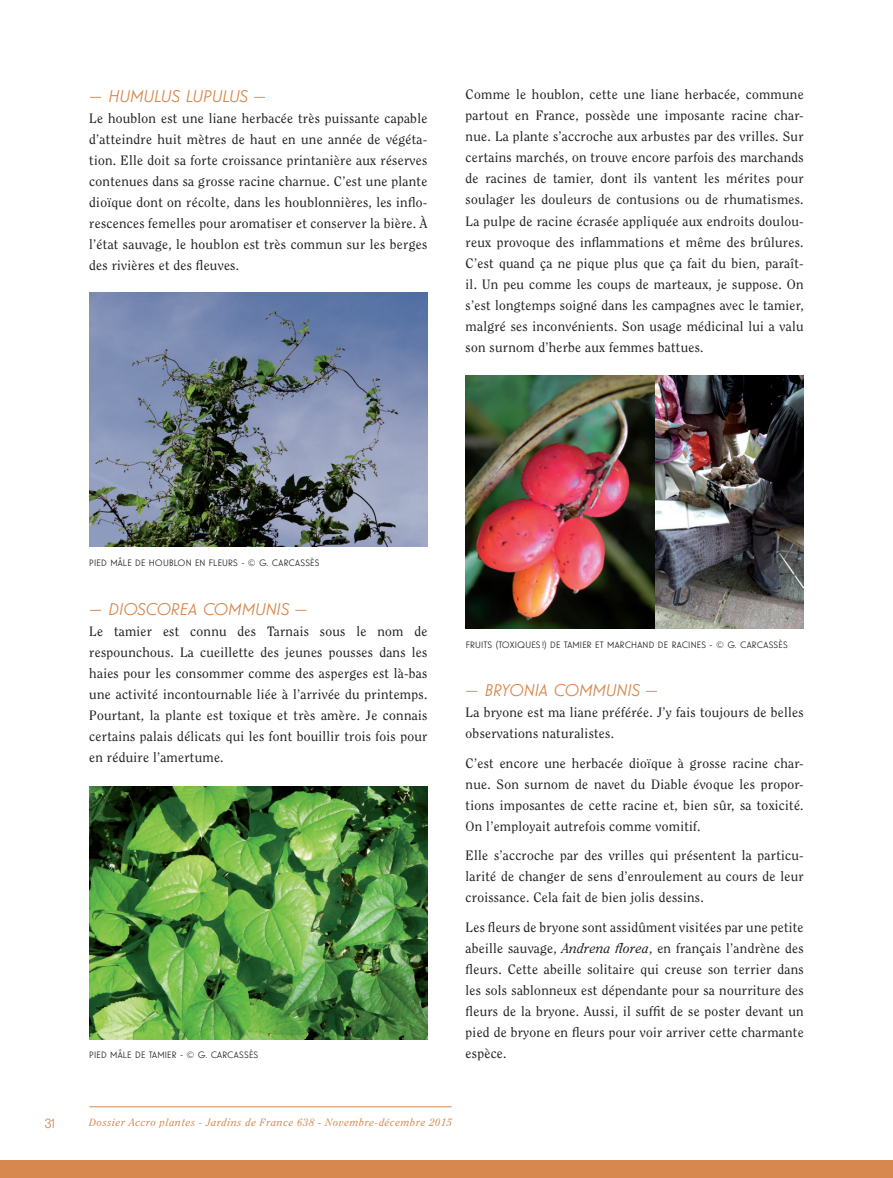
<style>
.page{position:relative;width:893px;height:1178px;background:#fff}
.page>*{position:absolute;margin:0;border:0;box-sizing:border-box;transform-origin:0 0}
.t1{font:italic 16.5px "Guildford Pro";color:#d6884f}
.t2{font:13.5px/21px "Clearface Std";letter-spacing:.02em;color:#231f20;text-align:justify}
.t3{font:13.5px "Guildford Pro";color:#d6884f}
.t4{font:italic 10.5px "Clearface Std";letter-spacing:.06em;color:#d6884f}
.t5{font:9px "Guildford Pro";letter-spacing:.02em;color:#231f20}
.s1{font-style:normal}
.s2{font-style:italic}
</style>
<div class="page">
<div style="left:0;top:1160px;width:893px;height:18px;background:#d6884f"></div>
<hr style="left:89px;top:1106px;width:363px;height:1px;background:#d6884f">
<img style="left:89px;top:292px;width:338px;height:254px">
<img style="left:89px;top:786px;width:338px;height:254px">
<img style="left:466px;top:375px;width:338px;height:254px">
<p class="t1" style="left:89px;top:85px;width:178px"><span class="s1">—</span> HUMULUS LUPULUS <span class="s1">—</span></p>
<p class="t2" style="left:89px;top:107px;width:340px">Le houblon est une liane herbacée très puissante capable d’atteindre huit mètres de haut en une année de végéta&shy;tion. Elle doit sa forte croissance printanière aux réserves contenues dans sa grosse racine charnue. C’est une plante dioïque dont on récolte, dans les houblonnières, les inflo&shy;rescences femelles pour aromatiser et conserver la bière. À l’état sauvage, le houblon est très commun sur les berges des rivières et des fleuves.</p>
<p class="t2" style="left:466px;top:84px;width:340px">Comme le houblon, cette une liane herbacée, commune partout en France, possède une imposante racine char&shy;nue. La plante s’accroche aux arbustes par des vrilles. Sur certains marchés, on trouve encore parfois des marchands de racines de tamier, dont ils vantent les mérites pour soulager les douleurs de contusions ou de rhumatismes.<br>La pulpe de racine écrasée appliquée aux endroits doulou&shy;reux provoque des inflammations et même des brûlures.<br>C’est quand ça ne pique plus que ça fait du bien, paraît&shy;il. Un peu comme les coups de marteaux, je suppose. On s’est longtemps soigné dans les campagnes avec le tamier, malgré ses inconvénients. Son usage médicinal lui a valu son surnom d’herbe aux femmes battues.</p>
<p class="t5" style="left:89px;top:557px;width:232px">PIED MÂLE DE HOUBLON EN FLEURS - © G. CARCASSÈS</p>
<p class="t1" style="left:89px;top:598px;width:220px"><span class="s1">—</span> DIOSCOREA COMMUNIS <span class="s1">—</span></p>
<p class="t2" style="left:89px;top:620px;width:340px">Le tamier est connu des Tarnais sous le nom de respounchous. La cueillette des jeunes pousses dans les haies pour les consommer comme des asperges est là-bas une activité incontournable liée à l’arrivée du printemps.<br>Pourtant, la plante est toxique et très amère. Je connais certains palais délicats qui les font bouillir trois fois pour en réduire l’amertume.</p>
<p class="t5" style="left:89px;top:1048px;width:171px">PIED MÂLE DE TAMIER - © G. CARCASSÈS</p>
<p class="t5" style="left:466px;top:639px;width:323px">FRUITS (TOXIQUES !) DE TAMIER ET MARCHAND DE RACINES - © G. CARCASSÈS</p>
<p class="t1" style="left:466px;top:679px;width:194px"><span class="s1">—</span> BRYONIA COMMUNIS <span class="s1">—</span></p>
<p class="t2" style="left:466px;top:702px;width:339px">La bryone est ma liane préférée. J’y fais toujours de belles observations naturalistes.</p>
<p class="t2" style="left:466px;top:752px;width:340px">C’est encore une herbacée dioïque à grosse racine char&shy;nue. Son surnom de navet du Diable évoque les propor&shy;tions imposantes de cette racine et, bien sûr, sa toxicité.<br>On l’employait autrefois comme vomitif.</p>
<p class="t2" style="left:466px;top:845px;width:340px">Elle s’accroche par des vrilles qui présentent la particu&shy;larité de changer de sens d’enroulement au cours de leur croissance. Cela fait de bien jolis dessins.</p>
<p class="t2" style="left:466px;top:917px;width:340px">Les fleurs de bryone sont assidûment visitées par une petite abeille sauvage, <span class="s2">Andrena florea</span>, en français l’andrène des fleurs. Cette abeille solitaire qui creuse son terrier dans les sols sablonneux est dépendante pour sa nourriture des fleurs de la bryone. Aussi, il suffit de se poster devant un pied de bryone en fleurs pour voir arriver cette charmante espèce.</p>
<p class="t3" style="left:45px;top:1114px;width:12px">31</p>
<p class="t4" style="left:89px;top:1116px;width:364px">Dossier Accro plantes - Jardins de France 638 - Novembre-décembre 2015</p>
</div>
